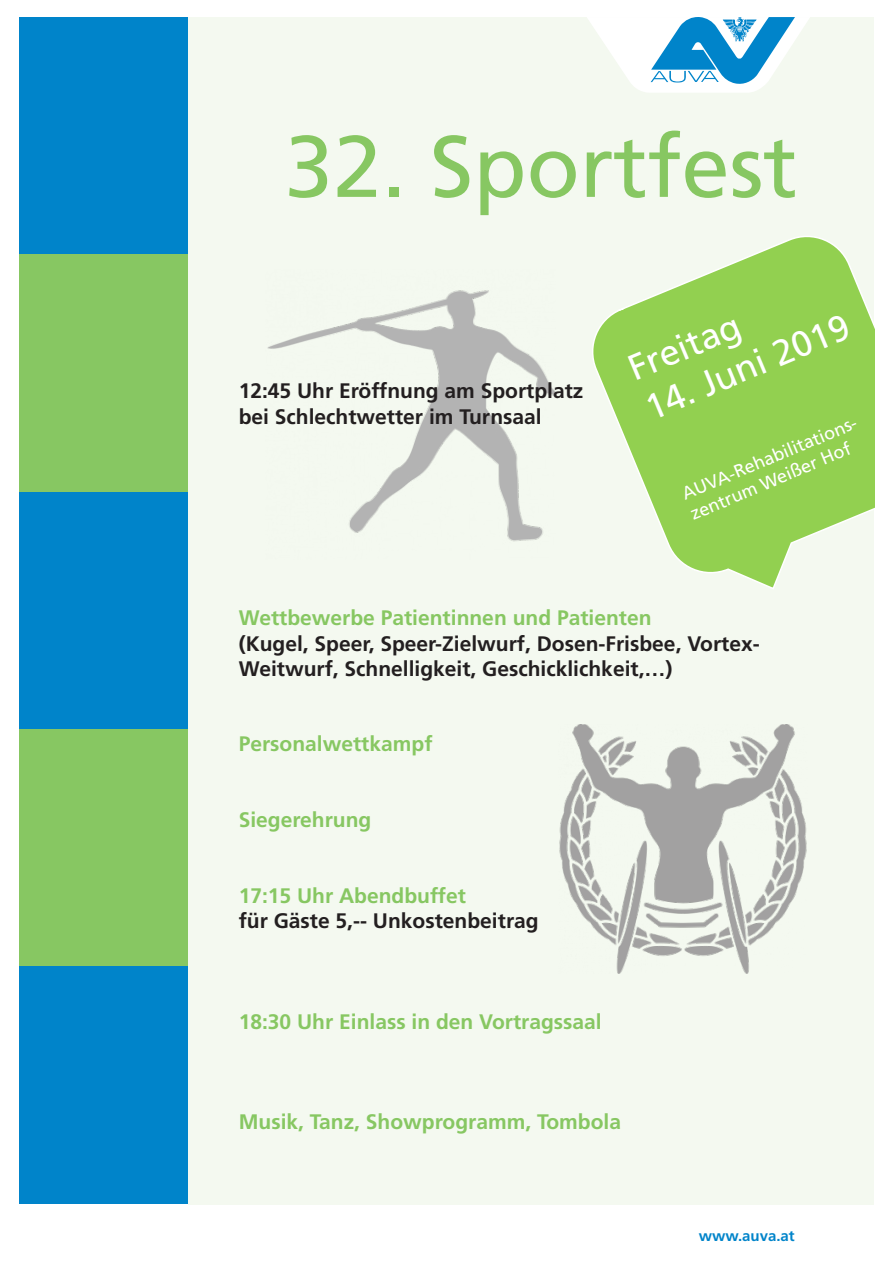
<style>
.page{position:relative;width:893px;height:1263px;background:#fff}
.page>*{position:absolute;margin:0;border:0;box-sizing:border-box;transform-origin:0 0}
.t1{font:87px "Frutiger LT Std";color:#87c762}
.t2{font:36px "Frutiger LT Std";color:#fff}
.t3{font:700 21px "Frutiger LT Std";color:#231f20}
.t4{font:700 21px "Frutiger LT Std";color:#87c762}
.t5{font:18px "Frutiger LT Std";color:#fff}
.t6{font:700 15px "Frutiger LT Std";color:#0084ca}
</style>
<div class="page">
<div style="left:19px;top:17px;width:173px;height:237px;background:#0084ca"></div>
<div style="left:19px;top:254px;width:173px;height:238px;background:#87c762"></div>
<div style="left:19px;top:492px;width:173px;height:237px;background:#0084ca"></div>
<div style="left:19px;top:729px;width:173px;height:238px;background:#87c762"></div>
<div style="left:19px;top:967px;width:173px;height:237px;background:#0084ca"></div>
<div style="left:189px;top:17px;width:685px;height:1187px;background:#f4f9f0"></div>
<img style="left:267px;top:290px;width:288px;height:252px">
<svg style="left:683px;top:236px;width:152px;height:353px"></svg>
<img style="left:658px;top:246px;width:196px;height:317px">
<img style="left:592px;top:275px;width:282px;height:244px">
<img style="left:559px;top:724px;width:248px;height:249px">
<svg style="left:587px;top:17px;width:223px;height:75px"></svg>
<p class="t1" style="left:285px;top:116px;width:514px">32. Sportfest</p>
<p class="t3" style="left:239px;top:379px;width:346px">12:45 Uhr Eröffnung am Sportplatz</p>
<p class="t3" style="left:239px;top:404px;width:305px">bei Schlechtwetter im Turnsaal</p>
<p class="t2" style="left:639px;top:390px;width:220px;rotate:-23deg">14. Juni 2019</p>
<p class="t5" style="left:679px;top:485px;width:193px;rotate:-23deg">AUVA-Rehabilitations-</p>
<p class="t2" style="left:622px;top:350px;width:120px;rotate:-23deg">Freitag</p>
<p class="t5" style="left:687px;top:505px;width:174px;rotate:-23deg">zentrum Weißer Hof</p>
<p class="t4" style="left:239px;top:606px;width:414px">Wettbewerbe Patientinnen und Patienten</p>
<p class="t3" style="left:239px;top:631px;width:522px">(Kugel, Speer, Speer-Zielwurf, Dosen-Frisbee, Vortex-</p>
<p class="t3" style="left:239px;top:656px;width:435px">Weitwurf, Schnelligkeit, Geschicklichkeit,…)</p>
<p class="t4" style="left:239px;top:732px;width:195px">Personalwettkampf</p>
<p class="t4" style="left:239px;top:807px;width:134px">Siegerehrung</p>
<p class="t4" style="left:239px;top:883px;width:229px">17:15 Uhr Abendbuffet</p>
<p class="t3" style="left:239px;top:908px;width:301px">für Gäste 5,-- Unkostenbeitrag</p>
<p class="t4" style="left:239px;top:1009px;width:364px">18:30 Uhr Einlass in den Vortragssaal</p>
<p class="t4" style="left:239px;top:1110px;width:384px">Musik, Tanz, Showprogramm, Tombola</p>
<p class="t6" style="left:699px;top:1227px;width:97px">www.auva.at</p>
</div>
